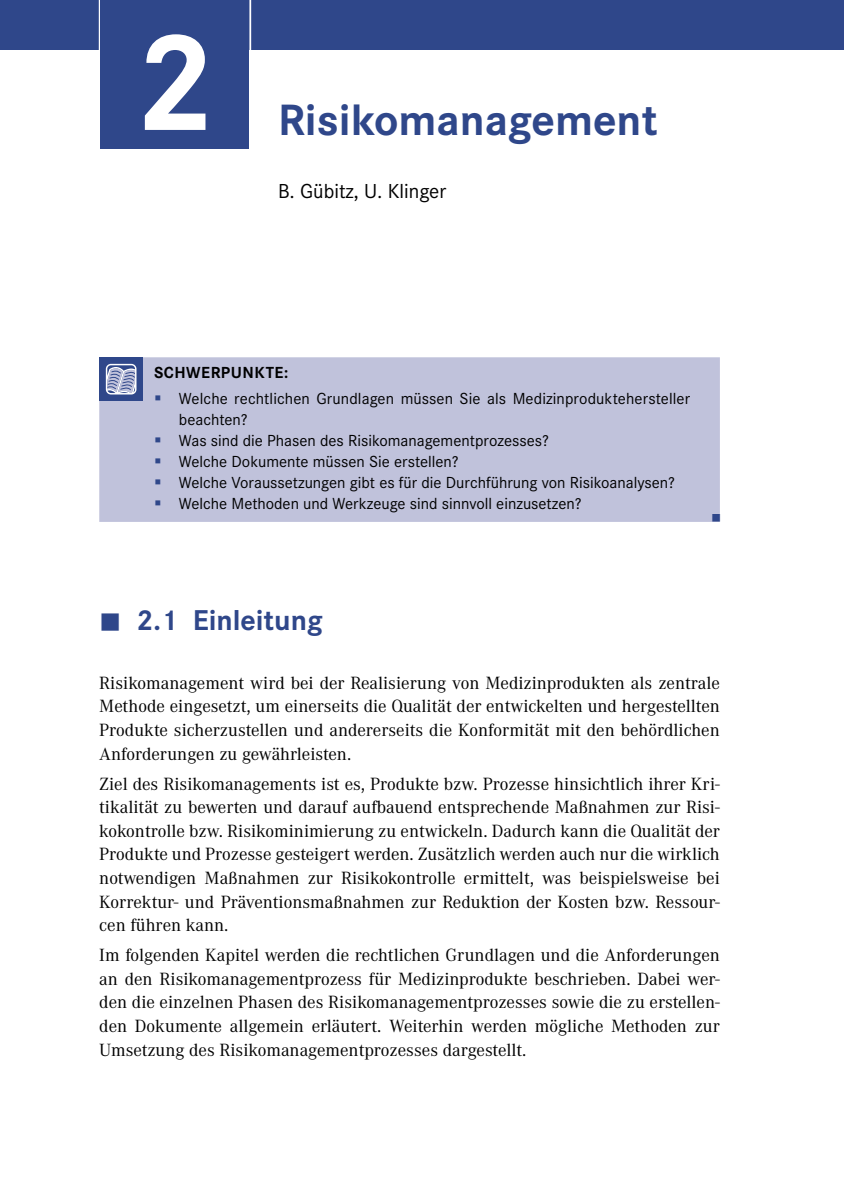
<style>
.page{position:relative;width:844px;height:1191px;background:#fff}
.page>*{position:absolute;margin:0;border:0;box-sizing:border-box;transform-origin:0 0}
.t1{font:700 143.5px "Corporate S Pro";color:#fff}
.t2{font:700 45.5px "Corporate S Pro";color:#2f478a}
.t3{font:700 29.75px "Corporate S Pro";color:#2f478a}
.t4{font:21px "Corporate S Pro";color:#000}
.t5{font:18.38px/23.6px "Corporate A Pro";color:#000;text-align:justify}
.t6{font:16.62px/21px "Corporate S Pro";color:#000}
.t7{font:700 16.62px "Corporate S Pro";letter-spacing:.03em;color:#000}
</style>
<div class="page">
<div style="left:0;top:0;width:843px;height:50px;background:#2f478a"></div>
<hr style="left:99px;top:0;width:1px;height:187px;background:#fff">
<div style="left:100px;top:0;width:149px;height:149px;background:#2f478a"></div>
<hr style="left:249px;top:0;width:2px;height:187px;background:#fff">
<div style="left:99px;top:357px;width:620px;height:165px;background:#c0c2db"></div>
<div style="left:99px;top:357px;width:44px;height:44px;background:#2f478a"></div>
<svg style="left:105px;top:364px;width:32px;height:30px"></svg>
<svg style="left:155px;top:396px;width:5px;height:5px"></svg>
<svg style="left:155px;top:438px;width:5px;height:5px"></svg>
<svg style="left:155px;top:459px;width:5px;height:5px"></svg>
<svg style="left:155px;top:480px;width:5px;height:5px"></svg>
<svg style="left:155px;top:501px;width:5px;height:5px"></svg>
<svg style="left:712px;top:514px;width:7px;height:8px"></svg>
<h1 class="t1" style="left:134px;top:-31px;width:83px">2</h1>
<h2 class="t2" style="left:278px;top:84px;width:381px">Risikomanagement</h2>
<p class="t4" style="left:278px;top:176px;width:170px">B. Gübitz, U. Klinger</p>
<p class="t7" style="left:154px;top:360px;width:136px">SCHWERPUNKTE:</p>
<p class="t6" style="left:179px;top:387px;width:512px">Welche rechtlichen Grundlagen müssen Sie als Medizinproduktehersteller beachten?<br>Was sind die Phasen des Risikomanagementprozesses?<br>Welche Dokumente müssen Sie erstellen?<br>Welche Voraussetzungen gibt es für die Durchführung von Risikoanalysen?<br>Welche Methoden und Werkzeuge sind sinnvoll einzusetzen?</p>
<h3 class="t3" style="left:136px;top:597px;width:188px">2.1 Einleitung</h3>
<p class="t5" style="left:99px;top:670px;width:622px">Risikomanagement wird bei der Realisierung von Medizinprodukten als zentrale Methode eingesetzt, um einerseits die Qualität der entwickelten und hergestellten Produkte sicherzustellen und andererseits die Konformität mit den behördlichen Anforderungen zu gewährleisten.</p>
<p class="t5" style="left:99px;top:771px;width:622px">Ziel des Risikomanagements ist es, Produkte bzw. Prozesse hinsichtlich ihrer Kri&shy;tikalität zu bewerten und darauf aufbauend entsprechende Maßnahmen zur Risi&shy;kokontrolle bzw. Risikominimierung zu entwickeln. Dadurch kann die Qualität der Produkte und Prozesse gesteigert werden. Zusätzlich werden auch nur die wirklich notwendigen Maßnahmen zur Risikokontrolle ermittelt, was beispielsweise bei Korrektur- und Präventionsmaßnahmen zur Reduktion der Kosten bzw. Ressour&shy;cen führen kann.</p>
<p class="t5" style="left:99px;top:942px;width:622px">Im folgenden Kapitel werden die rechtlichen Grundlagen und die Anforderungen an den Risikomanagementprozess für Medizinprodukte beschrieben. Dabei wer&shy;den die einzelnen Phasen des Risikomanagementprozesses sowie die zu erstellen&shy;den Dokumente allgemein erläutert. Weiterhin werden mögliche Methoden zur Umsetzung des Risikomanagementprozesses dargestellt.</p>
</div>
